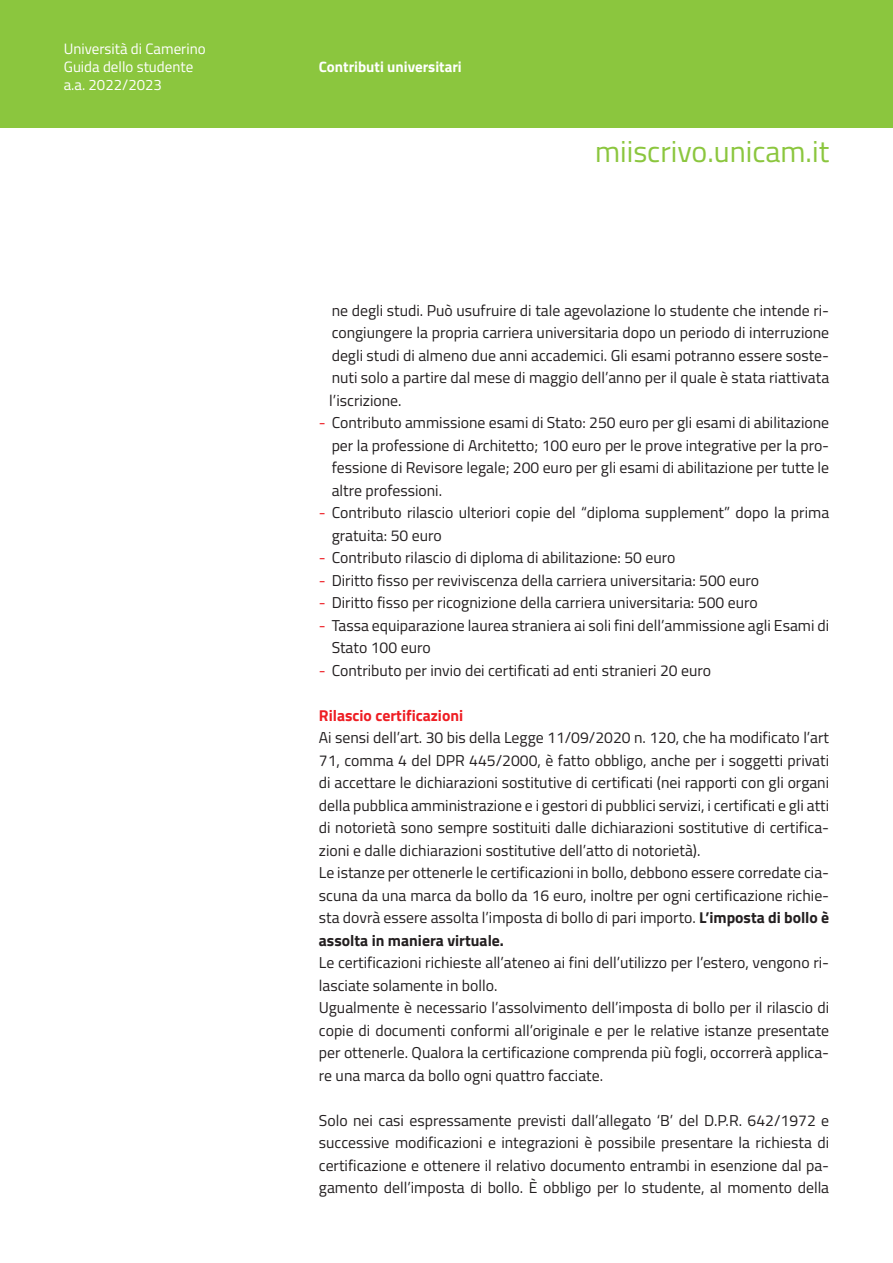
<style>
.page{position:relative;width:893px;height:1263px;background:#fff}
.page>*{position:absolute;margin:0;border:0;box-sizing:border-box;transform-origin:0 0}
.t1{font:30px "Titillium Web";color:#8bc63e}
.t2{font:15.75px/22.5px "Titillium Web";color:#231f20;text-align:justify}
.t3{font:700 15.75px "Titillium Web";color:#ee1d23}
.t4{font:15px "Titillium Web";color:#fff}
.t5{font:700 15px "Titillium Web";color:#fff}
.s1{color:#ee1d23}
.s2{font-weight:700}
</style>
<div class="page">
<div style="left:0;top:0;width:893px;height:128px;background:#8bc63e"></div>
<p class="t4" style="left:64px;top:38px;width:143px">Università di Camerino</p>
<p class="t4" style="left:64px;top:56px;width:131px">Guida dello studente</p>
<p class="t4" style="left:64px;top:74px;width:100px">a.a. 2022/2023</p>
<p class="t5" style="left:319px;top:56px;width:144px">Contributi universitari</p>
<p class="t1" style="left:595px;top:129px;width:236px">miiscrivo.unicam.it</p>
<p class="t2" style="left:332px;top:298px;width:499px">ne degli studi. Può usufruire di tale agevolazione lo studente che intende ri&shy;congiungere la propria carriera universitaria dopo un periodo di interruzione degli studi di almeno due anni accademici. Gli esami potranno essere soste&shy;nuti solo a partire dal mese di maggio dell’anno per il quale è stata riattivata</p>
<p class="t2" style="left:329px;top:388px;width:74px">l’iscrizione.</p>
<p class="t2" style="left:332px;top:410px;width:499px;text-indent:-13px"><span class="s1">-</span> Contributo ammissione esami di Stato: 250 euro per gli esami di abilitazione per la professione di Architetto; 100 euro per le prove integrative per la pro&shy;fessione di Revisore legale; 200 euro per gli esami di abilitazione per tutte le altre professioni.</p>
<p class="t2" style="left:332px;top:500px;width:499px;text-indent:-13px"><span class="s1">-</span> Contributo rilascio ulteriori copie del “diploma supplement” dopo la prima gratuita: 50 euro</p>
<p class="t2" style="left:319px;top:545px;width:358px"><span class="s1">-</span> Contributo rilascio di diploma di abilitazione: 50 euro</p>
<p class="t2" style="left:319px;top:568px;width:442px"><span class="s1">-</span> Diritto fisso per reviviscenza della carriera universitaria: 500 euro</p>
<p class="t2" style="left:319px;top:590px;width:440px"><span class="s1">-</span> Diritto fisso per ricognizione della carriera universitaria: 500 euro</p>
<p class="t2" style="left:332px;top:613px;width:499px;text-indent:-13px"><span class="s1">-</span> Tassa equiparazione laurea straniera ai soli fini dell’ammissione agli Esami di<br>Stato 100 euro</p>
<p class="t2" style="left:319px;top:658px;width:394px"><span class="s1">-</span> Contributo per invio dei certificati ad enti stranieri 20 euro</p>
<p class="t3" style="left:319px;top:703px;width:146px">Rilascio certificazioni</p>
<p class="t2" style="left:319px;top:725px;width:512px">Ai sensi dell’art. 30 bis della Legge 11/09/2020 n. 120, che ha modificato l’art 71, comma 4 del DPR 445/2000, è fatto obbligo, anche per i soggetti privati di accettare le dichiarazioni sostitutive di certificati (nei rapporti con gli organi della pubblica amministrazione e i gestori di pubblici servizi, i certificati e gli atti di notorietà sono sempre sostituiti dalle dichiarazioni sostitutive di certifica&shy;zioni e dalle dichiarazioni sostitutive dell’atto di notorietà).</p>
<p class="t2" style="left:319px;top:860px;width:512px">Le istanze per ottenerle le certificazioni in bollo, debbono essere corredate cia&shy;scuna da una marca da bollo da 16 euro, inoltre per ogni certificazione richie&shy;sta dovrà essere assolta l’imposta di bollo di pari importo. <span class="s2">L’imposta di bollo è assolta in maniera virtuale.</span></p>
<p class="t2" style="left:319px;top:950px;width:512px">Le certificazioni richieste all’ateneo ai fini dell’utilizzo per l’estero, vengono ri&shy;lasciate solamente in bollo.</p>
<p class="t2" style="left:319px;top:995px;width:512px">Ugualmente è necessario l’assolvimento dell’imposta di bollo per il rilascio di copie di documenti conformi all’originale e per le relative istanze presentate per ottenerle. Qualora la certificazione comprenda più fogli, occorrerà applica&shy;re una marca da bollo ogni quattro facciate.</p>
<p class="t2" style="left:319px;top:1108px;width:512px">Solo nei casi espressamente previsti dall’allegato ‘B’ del D.P.R. 642/1972 e successive modificazioni e integrazioni è possibile presentare la richiesta di certificazione e ottenere il relativo documento entrambi in esenzione dal pa&shy;gamento dell’imposta di bollo. È obbligo per lo studente, al momento della</p>
</div>
